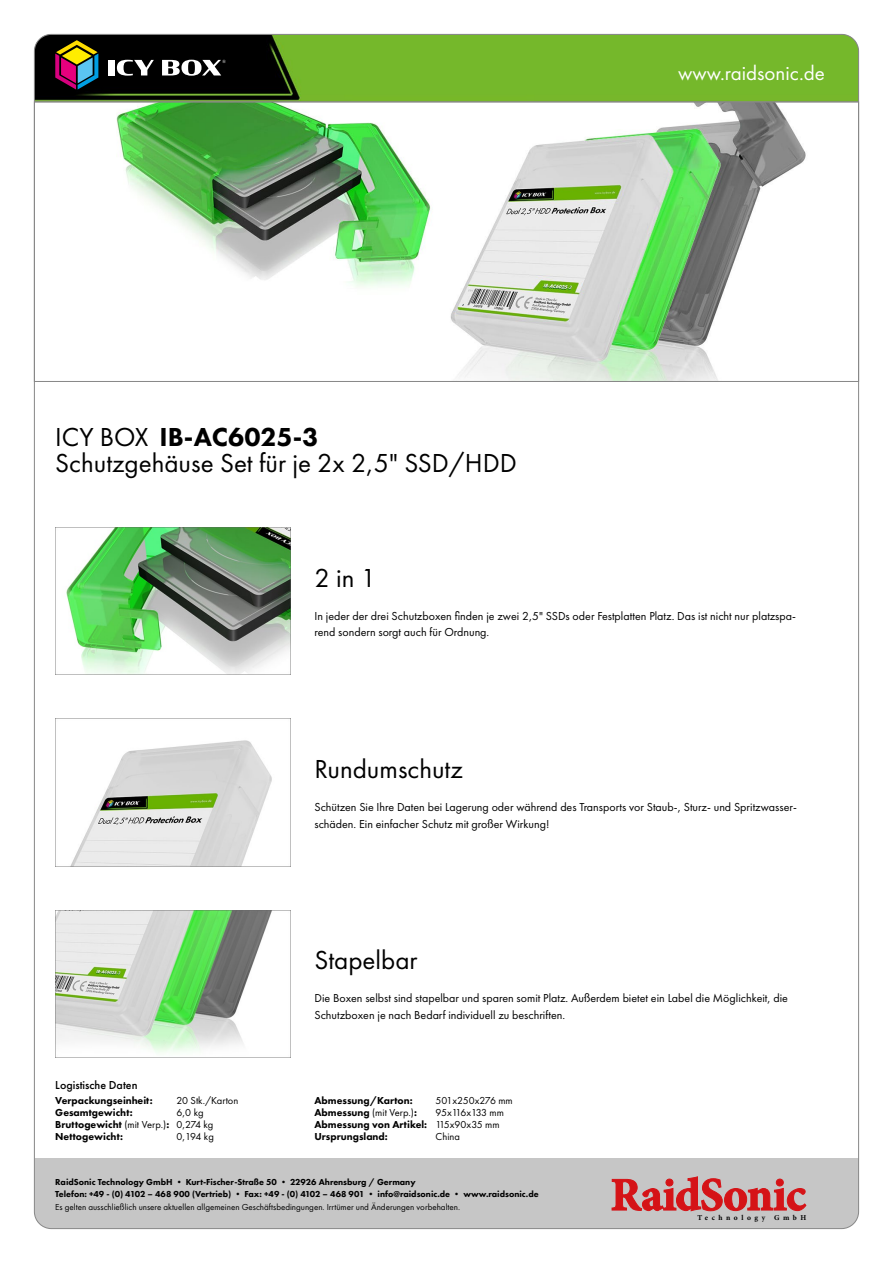
<style>
.page{position:relative;width:893px;height:1263px;background:#fff}
.page>*{position:absolute;margin:0;border:0;box-sizing:border-box;transform-origin:0 0}
.t1{font:27px "Futura PT";color:#000}
.t2{font:800 27px "Futura PT";color:#000}
.t3{font:21px "Futura PT";color:#fff}
.t4{font:12px/16.5px "Futura PT";color:#000}
.t5{font:500 12px "Futura PT";color:#000}
.t6{font:800 10.5px/12px "Futura PT";color:#000}
.t7{font:10.5px/12px "Futura PT";color:#000}
.t8{font:800 9px/12px "Futura PT";color:#000}
.t9{font:9px "Futura PT";color:#000}
.t10{font:700 7.5px "Minion Pro";letter-spacing:.47em;color:#000}
.s1{font-weight:400}
</style>
<div class="page">
<svg style="left:36px;top:102px;width:821px;height:280px"></svg>
<img style="left:55px;top:528px;width:236px;height:147px">
<img style="left:55px;top:719px;width:236px;height:147px">
<img style="left:55px;top:910px;width:236px;height:147px">
<div style="left:34px;top:1159px;width:825px;height:69px;background:#c6c6c6"></div>
<svg style="left:612px;top:1176px;width:194px;height:35px"></svg>
<svg style="left:34px;top:34px;width:825px;height:68px;background:#5b8c24"></svg>
<div style="left:108px;top:60px;width:7px;height:15px;background:#fff"></div>
<svg style="left:117px;top:60px;width:37px;height:16px"></svg>
<svg style="left:162px;top:60px;width:64px;height:16px"></svg>
<svg style="left:55px;top:40px;width:43px;height:50px;background:#6a5147"></svg>
<h1 class="t2" style="left:55px;top:420px;width:265px"><span class="s1">ICY BOX</span> IB-AC6025-3</h1>
<h1 class="t1" style="left:55px;top:447px;width:463px">Schutzgehäuse Set für je 2x 2,5" SSD/HDD</h1>
<h2 class="t3" style="left:678px;top:60px;width:148px">www.raidsonic.de</h2>
<h1 class="t1" style="left:314px;top:562px;width:63px">2 in 1</h1>
<p class="t4" style="left:314px;top:607px;width:483px">In jeder der drei Schutzboxen finden je zwei 2,5" SSDs oder Festplatten Platz. Das ist nicht nur platzspa&shy;rend sondern sorgt auch für Ordnung.</p>
<h1 class="t1" style="left:314px;top:753px;width:150px">Rundumschutz</h1>
<p class="t4" style="left:314px;top:799px;width:484px">Schützen Sie Ihre Daten bei Lagerung oder während des Transports vor Staub-, Sturz- und Spritzwasser&shy;schäden. Ein einfacher Schutz mit großer Wirkung!</p>
<h1 class="t1" style="left:314px;top:944px;width:105px">Stapelbar</h1>
<p class="t4" style="left:314px;top:990px;width:475px">Die Boxen selbst sind stapelbar und sparen somit Platz. Außerdem bietet ein Label die Möglichkeit, die<br>Schutzboxen je nach Bedarf individuell zu beschriften.</p>
<p class="t5" style="left:55px;top:1078px;width:84px">Logistische Daten</p>
<p class="t6" style="left:55px;top:1094px;width:115px">Verpackungseinheit:<br>Gesamtgewicht:<br>Bruttogewicht <span class="s1">(mit Verp.)</span>:<br>Nettogewicht:</p>
<p class="t6" style="left:314px;top:1094px;width:114px">Abmessung/Karton:<br>Abmessung <span class="s1">(mit Verp.)</span>:<br>Abmessung von Artikel:<br>Ursprungsland:</p>
<p class="t8" style="left:55px;top:1175px;width:485px">RaidSonic Technology GmbH • Kurt-Fischer-Straße 50 • 22926 Ahrensburg / Germany<br>Telefon: +49 - (0) 4102 – 468 900 (Vertrieb) • Fax: +49 - (0) 4102 – 468 901 • info@raidsonic.de • www.raidsonic.de</p>
<p class="t9" style="left:55px;top:1202px;width:406px">Es gelten ausschließlich unsere aktuellen allgemeinen Geschäftsbedingungen. Irrtümer und Änderungen vorbehalten.</p>
<p class="t7" style="left:176px;top:1094px;width:63px">20 Stk./Karton<br>6,0 kg<br>0,274 kg<br>0,194 kg</p>
<p class="t7" style="left:436px;top:1094px;width:79px">501x250x276 mm<br>95x116x133 mm<br>115x90x35 mm<br>China</p>
<p class="t10" style="left:697px;top:1212px;width:110px">Technology GmbH</p>
</div>
